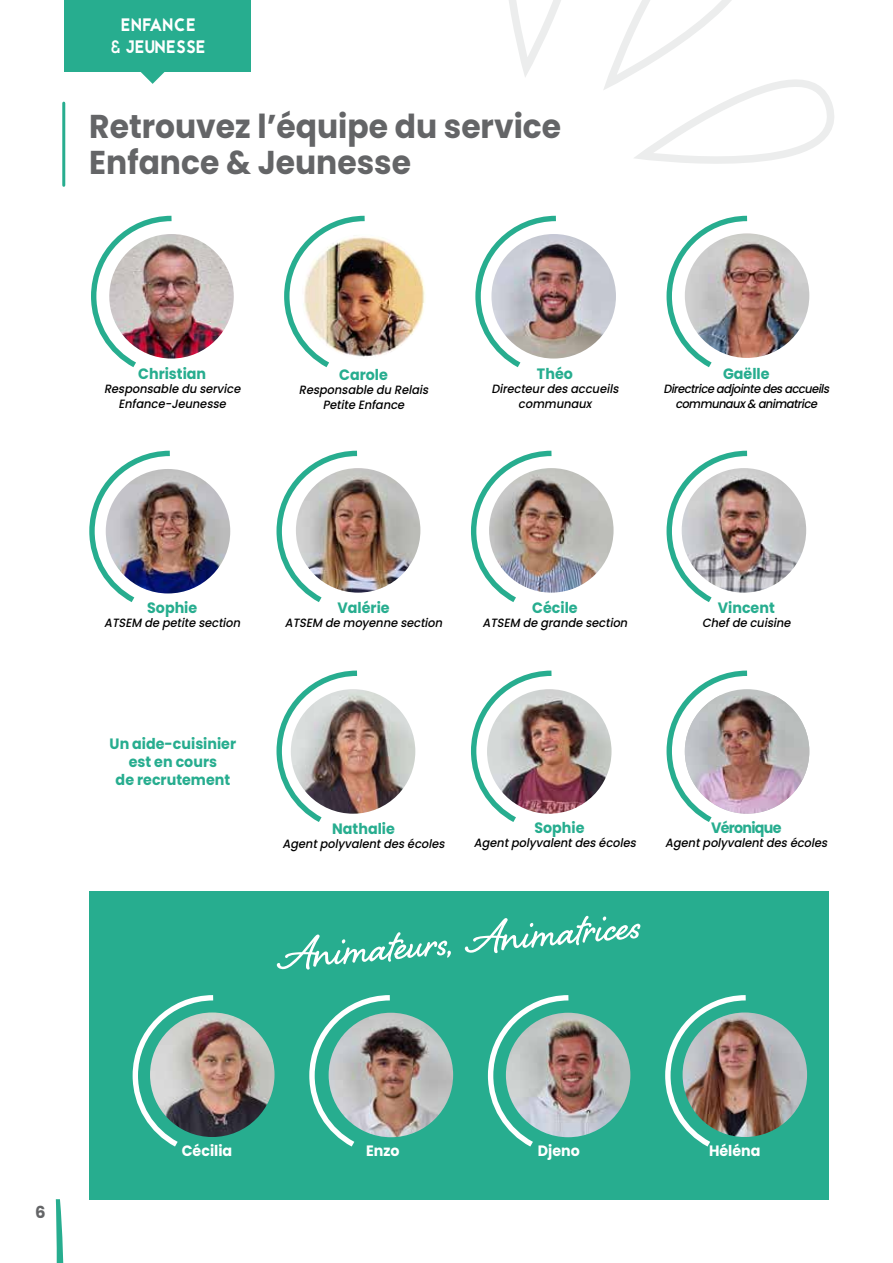
<style>
.page{position:relative;width:893px;height:1263px;background:#fff}
.page>*{position:absolute;margin:0;border:0;box-sizing:border-box;transform-origin:0 0}
.t1{font:700 57px "Shelby";color:#fff}
.t2{font:700 33px/36px "Poppins";color:#646567;scale:.95 1}
.t3{font:18px/21.6px "Jaapokki";letter-spacing:.02em;color:#fff;text-align:center;scale:.9 1}
.t4{font:700 16.5px "Poppins";color:#646567}
.t5{font:700 15px/18px "Poppins";color:#27ad8f;text-align:center;scale:.95 1}
.t6{font:700 15px "Poppins";color:#fff;scale:.95 1}
.t7{font:700 15px "Poppins";letter-spacing:-.05em;color:#27ad8f;scale:.95 1}
.t8{font:italic 500 12px/14.4px "Poppins";color:#000;text-align:center;scale:.95 1}
</style>
<div class="page">
<div style="left:89px;top:891px;width:740px;height:308px;background:#27ad8f"></div>
<svg style="left:55px;top:1199px;width:9px;height:64px"></svg>
<hr style="left:62px;top:103px;width:3px;height:82px;background:#27ad8f">
<div style="left:64px;top:0;width:187px;height:71px;background:#27ad8f"></div>
<svg style="left:138px;top:71px;width:30px;height:13px"></svg>
<svg style="left:509px;top:0;width:325px;height:164px"></svg>
<img style="left:109px;top:234px;width:125px;height:125px;border-radius:62px">
<img style="left:301px;top:234px;width:125px;height:125px;border-radius:62px">
<img style="left:91px;top:215px;width:86px;height:153px">
<img style="left:284px;top:215px;width:86px;height:153px">
<img style="left:491px;top:234px;width:125px;height:125px;border-radius:62px">
<img style="left:475px;top:215px;width:86px;height:153px">
<img style="left:685px;top:233px;width:124px;height:125px;border-radius:62px">
<img style="left:666px;top:215px;width:86px;height:153px">
<svg style="left:666px;top:450px;width:82px;height:152px"></svg>
<img style="left:682px;top:468px;width:124px;height:125px;border-radius:62px">
<img style="left:106px;top:469px;width:124px;height:124px;border-radius:62px">
<img style="left:89px;top:450px;width:86px;height:152px">
<img style="left:296px;top:468px;width:124px;height:125px;border-radius:62px">
<img style="left:276px;top:450px;width:86px;height:152px">
<img style="left:489px;top:468px;width:125px;height:125px;border-radius:62px">
<img style="left:471px;top:450px;width:86px;height:152px">
<img style="left:291px;top:689px;width:124px;height:125px;border-radius:62px">
<svg style="left:276px;top:670px;width:86px;height:152px"></svg>
<img style="left:487px;top:689px;width:124px;height:125px;border-radius:62px">
<img style="left:471px;top:670px;width:86px;height:152px">
<img style="left:752px;top:696px;width:57px;height:118px">
<img style="left:666px;top:670px;width:86px;height:152px">
<img style="left:150px;top:1012px;width:125px;height:125px;border-radius:62px">
<svg style="left:132px;top:995px;width:87px;height:152px"></svg>
<img style="left:329px;top:1013px;width:124px;height:124px;border-radius:62px">
<svg style="left:309px;top:995px;width:86px;height:152px"></svg>
<img style="left:506px;top:1013px;width:124px;height:124px;border-radius:62px">
<svg style="left:487px;top:995px;width:87px;height:152px"></svg>
<img style="left:683px;top:1012px;width:124px;height:125px;border-radius:62px">
<img style="left:665px;top:995px;width:86px;height:152px">
<h3 class="t3" style="left:111px;top:14px;width:107px">ENFANCE<br>&amp; JEUNESSE</h3>
<h2 class="t2" style="left:89px;top:108px;width:498px">Retrouvez l’équipe du service<br>Enfance &amp; Jeunesse</h2>
<p class="t5" style="left:138px;top:365px;width:73px">Christian</p>
<p class="t8" style="left:104px;top:382px;width:149px">Responsable du service<br>Enfance-Jeunesse</p>
<p class="t5" style="left:339px;top:366px;width:53px">Carole</p>
<p class="t8" style="left:299px;top:383px;width:141px">Responsable du Relais<br>Petite Enfance</p>
<p class="t5" style="left:537px;top:365px;width:39px">Théo</p>
<p class="t8" style="left:491px;top:382px;width:139px">Directeurdesaccueils communaux</p>
<p class="t5" style="left:723px;top:365px;width:50px">Gaëlle</p>
<p class="t8" style="left:663px;top:382px;width:180px">Directriceadjointedesaccueils communaux&amp; animatrice</p>
<p class="t5" style="left:147px;top:599px;width:54px">Sophie</p>
<p class="t8" style="left:104px;top:616px;width:148px">ATSEM de petite section</p>
<p class="t5" style="left:337px;top:599px;width:56px">Valérie</p>
<p class="t8" style="left:285px;top:616px;width:171px">ATSEM de moyenne section</p>
<p class="t5" style="left:532px;top:599px;width:49px">Cécile</p>
<p class="t8" style="left:482px;top:616px;width:158px">ATSEM de grande section</p>
<p class="t5" style="left:718px;top:599px;width:62px">Vincent</p>
<p class="t8" style="left:702px;top:616px;width:98px">Chefde cuisine</p>
<p class="t5" style="left:110px;top:734px;width:135px">Un aide-cuisinier est en cours<br>de recrutement</p>
<p class="t5" style="left:332px;top:819px;width:67px">Nathalie</p>
<p class="t8" style="left:283px;top:836px;width:176px">Agentpolyvalentdesécoles</p>
<p class="t5" style="left:534px;top:818px;width:54px">Sophie</p>
<p class="t8" style="left:474px;top:836px;width:176px">Agentpolyvalentdesécoles</p>
<p class="t7" style="left:711px;top:819px;width:76px">Véronique</p>
<p class="t8" style="left:665px;top:836px;width:176px">Agentpolyvalentdesécoles</p>
<h1 class="t1" style="left:276px;top:916px;width:365px;rotate:-5deg">Animateurs, Animatrices</h1>
<h3 class="t4" style="left:35px;top:1202px;width:12px">6</h3>
<p class="t6" style="left:182px;top:1142px;width:55px">Cécilia</p>
<p class="t6" style="left:366px;top:1142px;width:37px">Enzo</p>
<p class="t6" style="left:538px;top:1142px;width:46px">Djeno</p>
<p class="t6" style="left:709px;top:1142px;width:56px">Héléna</p>
</div>
